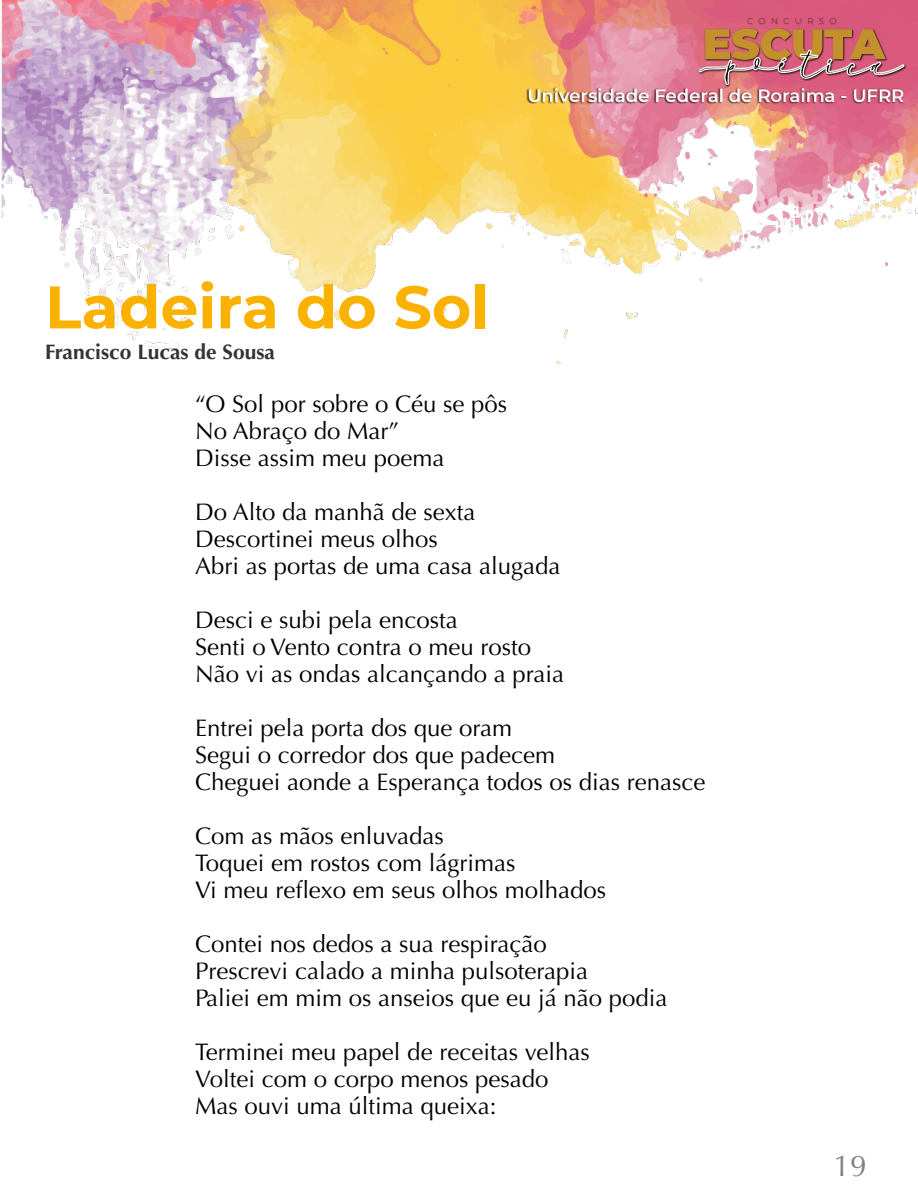
<style>
.page{position:relative;width:918px;height:1188px;background:#fff}
.page>*{position:absolute;margin:0;border:0;box-sizing:border-box;transform-origin:0 0}
.t1{font:700 60px "Montserrat";color:#fbb100}
.t2{font:30px "Optima";color:#808080}
.t3{font:24px/27px "Optima";color:#000}
.t4{font:700 21px "Optima";color:#333}
.t5{font:600 18px "Montserrat";color:#fff}
</style>
<div class="page">
<img style="left:1px;top:0;width:917px;height:365px">
<div style="left:526px;top:87px;width:378px;height:17px;background:#000;opacity:.75"></div>
<div style="left:698px;top:17px;width:209px;height:71px;background:#000;opacity:.75"></div>
<svg style="left:699px;top:18px;width:205px;height:67px;background:#c76e68"></svg>
<p class="t5" style="left:527px;top:83px;width:378px">Universidade Federal de Roraima - UFRR</p>
<h1 class="t1" style="left:45px;top:264px;width:446px">Ladeira do Sol</h1>
<p class="t4" style="left:45px;top:340px;width:232px">Francisco Lucas de Sousa</p>
<p class="t3" style="left:195px;top:391px;width:314px">“O Sol por sobre o Céu se pôs<br>No Abraço do Mar”<br>Disse assim meu poema</p>
<p class="t3" style="left:195px;top:499px;width:367px">Do Alto da manhã de sexta<br>Descortinei meus olhos<br>Abri as portas de uma casa alugada</p>
<p class="t3" style="left:195px;top:607px;width:371px">Desci e subi pela encosta<br>Senti o Vento contra o meu rosto<br>Não vi as ondas alcançando a praia</p>
<p class="t3" style="left:195px;top:715px;width:512px">Entrei pela porta dos que oram<br>Segui o corredor dos que padecem<br>Cheguei aonde a Esperança todos os dias renasce</p>
<p class="t3" style="left:195px;top:823px;width:413px">Com as mãos enluvadas<br>Toquei em rostos com lágrimas<br>Vi meu reflexo em seus olhos molhados</p>
<p class="t3" style="left:195px;top:931px;width:474px">Contei nos dedos a sua respiração<br>Prescrevi calado a minha pulsoterapia<br>Paliei em mim os anseios que eu já não podia</p>
<p class="t3" style="left:195px;top:1039px;width:396px">Terminei meu papel de receitas velhas<br>Voltei com o corpo menos pesado<br>Mas ouvi uma última queixa:</p>
<p class="t2" style="left:834px;top:1149px;width:35px">19</p>
</div>
